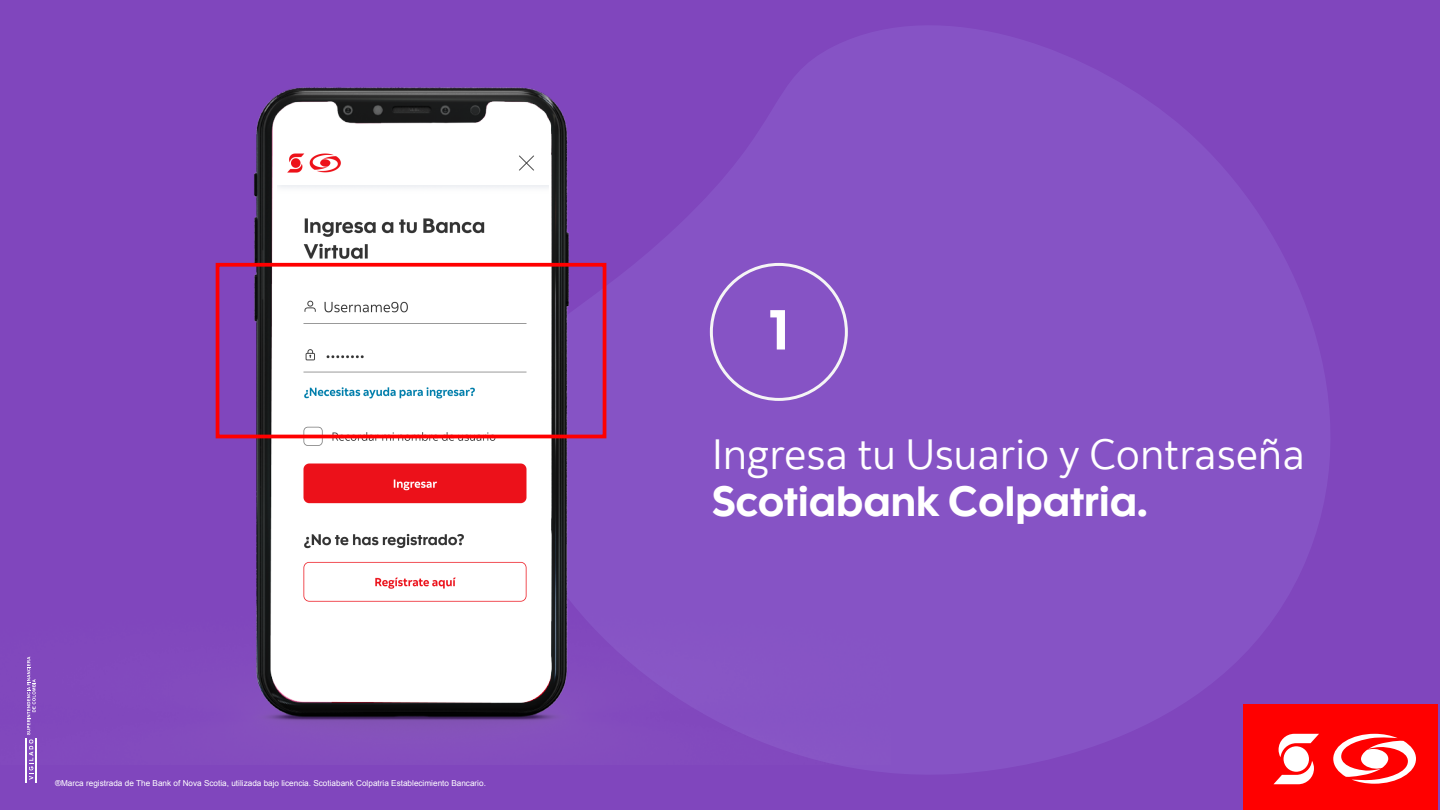
<style>
.page{position:relative;width:1440px;height:810px;background:#8046bd}
.page>*{position:absolute;margin:0;border:0;box-sizing:border-box;transform-origin:0 0}
.t1{font:56.25px "Scotia Headline";color:#fff}
.t2{font:42.15px "Scotia";color:#fff}
.t3{font:42.15px "Scotia Headline";color:#fff}
.t4{font:8.18px "Arial";color:#fff}
</style>
<div class="page">
<svg style="left:788px;top:26px;width:542px;height:749px;fill:#8653c5"></svg>
<img style="left:25px;top:86px;width:866px;height:678px">
<div style="left:1244px;top:704px;width:194px;height:106px;background:#f00"></div>
<svg style="left:27px;top:657px;width:9px;height:123px"></svg>
<hr style="left:35px;top:739px;width:2px;height:44px;background:#fff">
<hr style="left:25px;top:739px;width:1px;height:44px;background:#fff">
<svg style="left:1274px;top:734px;width:45px;height:50px"></svg>
<div style="left:1284px;top:746px;width:25px;height:26px;background:#fff;border-radius:50%"></div>
<svg style="left:1333px;top:734px;width:83px;height:50px"></svg>
<svg style="left:710px;top:263px;width:138px;height:138px"></svg>
<img style="left:278px;top:142px;width:271px;height:488px">
<div style="left:216px;top:263px;width:390px;height:175px;border:4px solid #f00"></div>
<p class="t4" style="left:55px;top:777px;width:432px">®Marca registrada de The Bank of Nova Scotia, utilizada bajo licencia. Scotiabank Colpatria Establecimiento Bancario.</p>
<h1 class="t1" style="left:769px;top:298px;width:22px">1</h1>
<h2 class="t2" style="left:712px;top:430px;width:594px">Ingresa tu Usuario y Contraseña</h2>
<h2 class="t3" style="left:712px;top:478px;width:437px">Scotiabank Colpatria.</h2>
</div>
